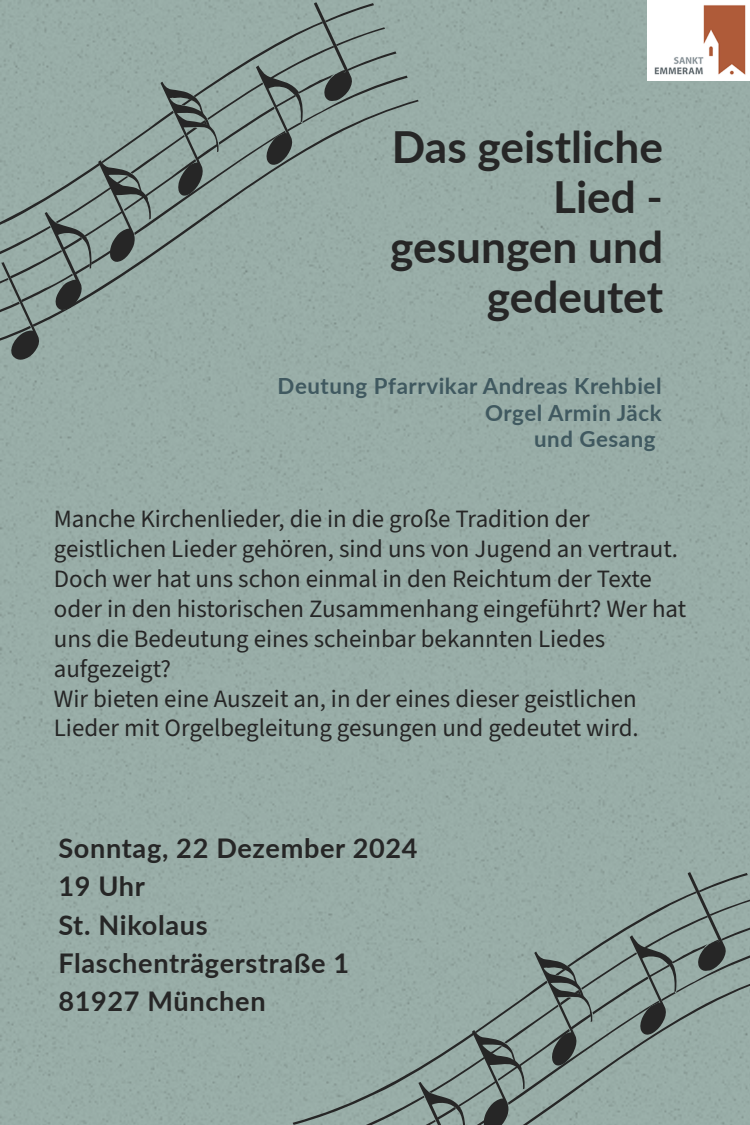
<style>
.page{position:relative;width:750px;height:1125px;background:#fff}
.page>*{position:absolute;margin:0;border:0;box-sizing:border-box;transform-origin:0 0}
.t1{font:700 44.25px/49.9px "Lato";color:#262626;text-align:right}
.t2{font:700 27.12px/38.2px "Lato";letter-spacing:.025em;color:#262626}
.t3{font:24.88px/29.9px "Source Sans 3";color:#262626}
.t4{font:700 22.25px/26.8px "Lato";letter-spacing:.025em;color:#405960;text-align:right}
</style>
<div class="page">
<div style="left:408px;top:100px;width:11px;height:227px;background:#98ada7"></div>
<svg style="left:0;top:2px;width:408px;height:358px;background:#8fa29d"></svg>
<svg style="left:293px;top:872px;width:457px;height:253px;background:#8fa29d"></svg>
<img style="left:654px;top:4px;width:92px;height:71px">
<h1 class="t1" style="left:390px;top:120px;width:274px">Das geistliche<br>Lied - gesungen und gedeutet</h1>
<p class="t4" style="left:278px;top:371px;width:385px">Deutung Pfarrvikar Andreas Krehbiel<br>Orgel Armin Jäck<br>und Gesang</p>
<p class="t3" style="left:54px;top:504px;width:634px">Manche Kirchenlieder, die in die große Tradition der geistlichen Lieder gehören, sind uns von Jugend an vertraut.<br>Doch wer hat uns schon einmal in den Reichtum der Texte oder in den historischen Zusammenhang eingeführt? Wer hat uns die Bedeutung eines scheinbar bekannten Liedes aufgezeigt?<br>Wir bieten eine Auszeit an, in der eines dieser geistlichen Lieder mit Orgelbegleitung gesungen und gedeutet wird.</p>
<p class="t2" style="left:58px;top:828px;width:361px">Sonntag, 22 Dezember 2024<br>19 Uhr<br>St. Nikolaus<br>Flaschenträgerstraße 1<br>81927 München</p>
</div>
